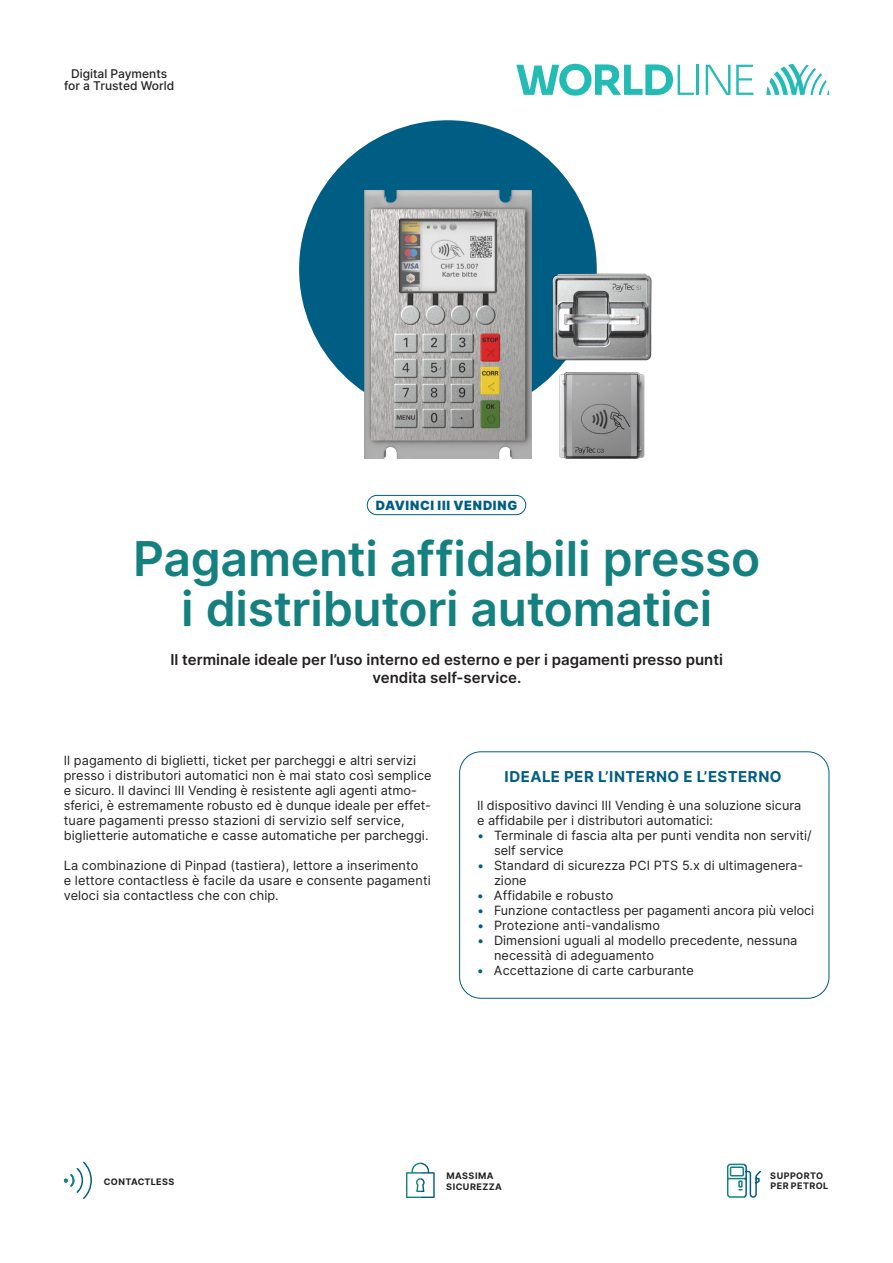
<style>
.page{position:relative;width:893px;height:1263px;background:#fff}
.page>*{position:absolute;margin:0;border:0;box-sizing:border-box;transform-origin:0 0}
.t1{font:600 48px/49.5px "Inter";letter-spacing:-.005em;color:#148080;text-align:center}
.t2{font:600 15px/18px "Inter";color:#231f20;text-align:center}
.t3{font:700 15px "Inter";letter-spacing:.035em;color:#005d84}
.t4{font:12.75px/15px "Inter";letter-spacing:.005em;color:#231f20}
.t5{font:900 12.75px "Inter";letter-spacing:.05em;color:#005d84}
.t6{font:500 12px/12.8px "Inter";color:#231f20;text-align:center}
.t7{font:700 9px/10.5px "Inter";letter-spacing:.045em;color:#231f20}
.s1{color:#005d84}
</style>
<div class="page">
<div style="left:299px;top:120px;width:298px;height:298px;background:#005d84;border-radius:50%"></div>
<svg style="left:766px;top:64px;width:63px;height:31px"></svg>
<hr style="left:697px;top:65px;width:2px;height:30px;background:#22bcb5">
<svg style="left:736px;top:65px;width:17px;height:30px"></svg>
<svg style="left:706px;top:65px;width:24px;height:30px"></svg>
<svg style="left:516px;top:64px;width:178px;height:32px"></svg>
<div style="left:367px;top:495px;width:159px;height:20px;border:1px solid #005d84;border-radius:10px"></div>
<svg style="left:64px;top:1161px;width:28px;height:38px"></svg>
<img style="left:364px;top:191px;width:168px;height:267px">
<img style="left:554px;top:372px;width:91px;height:87px">
<img style="left:552px;top:273px;width:100px;height:88px">
<div style="left:459px;top:751px;width:370px;height:248px;border:1px solid #005d84;border-radius:21px"></div>
<svg style="left:406px;top:1162px;width:29px;height:36px"></svg>
<svg style="left:727px;top:1164px;width:34px;height:34px"></svg>
<p class="t6" style="left:64px;top:67px;width:112px">Digital Payments for a Trusted World</p>
<p class="t5" style="left:376px;top:496px;width:143px">DAVINCI III VENDING</p>
<h1 class="t1" style="left:133px;top:533px;width:629px">Pagamenti affidabili presso i distributori automatici</h1>
<p class="t2" style="left:171px;top:650px;width:554px">Il terminale ideale per l’uso interno ed esterno e per i pagamenti presso punti vendita self-service.</p>
<p class="t4" style="left:64px;top:753px;width:369px">Il pagamento di biglietti, ticket per parcheggi e altri servizi presso i distributori automatici non è mai stato così semplice e sicuro. Il davinci III Vending è resistente agli agenti atmo&shy;sferici, è estremamente robusto ed è dunque ideale per effet&shy;tuare pagamenti presso stazioni di servizio self service, biglietterie automatiche e casse automatiche per parcheggi.</p>
<p class="t4" style="left:64px;top:858px;width:368px">La combinazione di Pinpad (tastiera), lettore a inserimento<br>e lettore contactless è facile da usare e consente pagamenti veloci sia contactless che con chip.</p>
<p class="t3" style="left:504px;top:765px;width:279px">IDEALE PER L’INTERNO E L’ESTERNO</p>
<p class="t4" style="left:477px;top:798px;width:326px">Il dispositivo davinci III Vending è una soluzione sicura e affidabile per i distributori automatici:</p>
<p class="t4" style="left:494px;top:828px;width:319px;text-indent:-17px"><span class="s1">•</span> Terminale di fascia alta per punti vendita non serviti/ self service</p>
<p class="t4" style="left:494px;top:858px;width:311px;text-indent:-17px"><span class="s1">•</span> Standard di sicurezza PCI PTS 5.x di ultimagenera&shy;zione</p>
<p class="t4" style="left:477px;top:888px;width:138px"><span class="s1">•</span> Affidabile e robusto</p>
<p class="t4" style="left:477px;top:903px;width:339px"><span class="s1">•</span> Funzione contactless per pagamenti ancora più veloci</p>
<p class="t4" style="left:477px;top:918px;width:185px"><span class="s1">•</span> Protezione anti-vandalismo</p>
<p class="t4" style="left:494px;top:933px;width:305px;text-indent:-17px"><span class="s1">•</span> Dimensioni uguali al modello precedente, nessuna necessità di adeguamento</p>
<p class="t4" style="left:477px;top:963px;width:219px"><span class="s1">•</span> Accettazione di carte carburante</p>
<p class="t7" style="left:104px;top:1176px;width:72px">CONTACTLESS</p>
<p class="t7" style="left:446px;top:1171px;width:57px">MASSIMA<br>SICUREZZA</p>
<p class="t7" style="left:770px;top:1170px;width:60px">SUPPORTO<br>PER PETROL</p>
</div>
